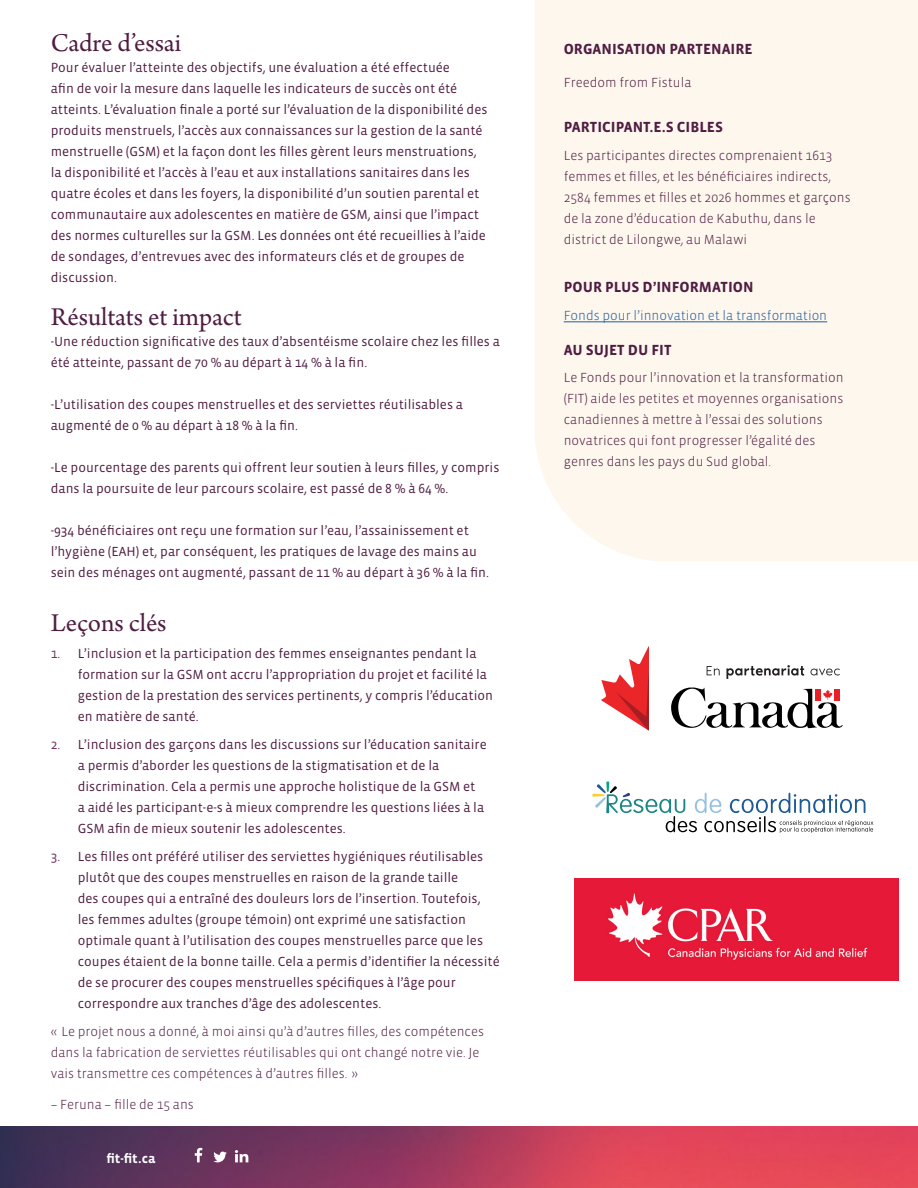
<style>
.page{position:relative;width:918px;height:1188px;background:#fff}
.page>*{position:absolute;margin:0;border:0;box-sizing:border-box;transform-origin:0 0}
.t1{font:27px "Arno Pro";letter-spacing:-.005em;color:#501d42}
.t2{font:700 15px "Vista Sans OTCE";color:#501d42}
.t3{font:13.5px/21px "Vista Sans OTCE";color:#501d42}
.t4{font:300 13.5px/21px "Vista Sans OTCE";color:#501d42}
.t5{font:300 13.5px "Vista Sans OTCE";color:#215e9e}
.t6{font:700 13.5px "Vista Sans OTCE";color:#fff}
.s1{color:#71335f}
</style>
<div class="page">
<div style="left:535px;top:0;width:383px;height:562px;background:#fdf7ee"></div>
<hr style="left:564px;top:322px;width:263px;height:1px;background:#215e9e">
<svg style="left:592px;top:781px;width:281px;height:52px"></svg>
<svg style="left:601px;top:646px;width:48px;height:84px"></svg>
<svg style="left:671px;top:665px;width:172px;height:64px"></svg>
<img style="left:575px;top:879px;width:324px;height:102px">
<img style="left:0;top:1126px;width:918px;height:62px">
<svg style="left:213px;top:1152px;width:14px;height:10px"></svg>
<svg style="left:195px;top:1148px;width:7px;height:14px"></svg>
<svg style="left:235px;top:1150px;width:13px;height:12px"></svg>
<h1 class="t1" style="left:51px;top:27px;width:132px">Cadre d’essai</h1>
<p class="t3" style="left:51px;top:57px;width:438px">Pour évaluer l’atteinte des objectifs, une évaluation a été effectuée<br>afin de voir la mesure dans laquelle les indicateurs de succès ont été atteints. L’évaluation finale a porté sur l’évaluation de la disponibilité des produits menstruels, l’accès aux connaissances sur la gestion de la santé menstruelle (GSM) et la façon dont les filles gèrent leurs menstruations, la disponibilité et l’accès à l’eau et aux installations sanitaires dans les quatre écoles et dans les foyers, la disponibilité d’un soutien parental et communautaire aux adolescentes en matière de GSM, ainsi que l’impact des normes culturelles sur la GSM. Les données ont été recueillies à l’aide de sondages, d’entrevues avec des informateurs clés et de groupes de discussion.</p>
<h1 class="t1" style="left:51px;top:301px;width:193px">Résultats et impact</h1>
<p class="t3" style="left:51px;top:330px;width:451px">-Une réduction significative des taux d’absentéisme scolaire chez les filles a été atteinte, passant de 70 % au départ à 14 % à la fin.</p>
<p class="t3" style="left:51px;top:393px;width:414px">-L’utilisation des coupes menstruelles et des serviettes réutilisables a augmenté de 0 % au départ à 18 % à la fin.</p>
<p class="t3" style="left:51px;top:456px;width:450px">-Le pourcentage des parents qui offrent leur soutien à leurs filles, y compris dans la poursuite de leur parcours scolaire, est passé de 8 % à 64 %.</p>
<p class="t3" style="left:51px;top:519px;width:440px">-934 bénéficiaires ont reçu une formation sur l’eau, l’assainissement et l’hygiène (EAH) et, par conséquent, les pratiques de lavage des mains au sein des ménages ont augmenté, passant de 11 % au départ à 36 % à la fin.</p>
<h1 class="t1" style="left:51px;top:607px;width:117px">Leçons clés</h1>
<p class="t3" style="left:78px;top:643px;width:417px;text-indent:-27px"><span class="s1">1.</span> L’inclusion et la participation des femmes enseignantes pendant la formation sur la GSM ont accru l’appropriation du projet et facilité la gestion de la prestation des services pertinents, y compris l’éducation en matière de santé.</p>
<p class="t3" style="left:78px;top:734px;width:411px;text-indent:-27px"><span class="s1">2.</span> L’inclusion des garçons dans les discussions sur l’éducation sanitaire a permis d’aborder les questions de la stigmatisation et de la discrimination. Cela a permis une approche holistique de la GSM et<br>a aidé les participant-e-s à mieux comprendre les questions liées à la GSM afin de mieux soutenir les adolescentes.</p>
<p class="t3" style="left:78px;top:846px;width:423px;text-indent:-27px"><span class="s1">3.</span> Les filles ont préféré utiliser des serviettes hygiéniques réutilisables plutôt que des coupes menstruelles en raison de la grande taille<br>des coupes qui a entraîné des douleurs lors de l’insertion. Toutefois, les femmes adultes (groupe témoin) ont exprimé une satisfaction optimale quant à l’utilisation des coupes menstruelles parce que les coupes étaient de la bonne taille. Cela a permis d’identifier la nécessité de se procurer des coupes menstruelles spécifiques à l’âge pour correspondre aux tranches d’âge des adolescentes.</p>
<p class="t4" style="left:51px;top:1021px;width:435px">« Le projet nous a donné, à moi ainsi qu’à d’autres filles, des compétences dans la fabrication de serviettes réutilisables qui ont changé notre vie. Je vais transmettre ces compétences à d’autres filles. »</p>
<p class="t4" style="left:51px;top:1094px;width:145px">– Feruna – fille de 15 ans</p>
<p class="t6" style="left:106px;top:1151px;width:51px">fit-fit.ca</p>
<p class="t2" style="left:564px;top:40px;width:190px">ORGANISATION PARTENAIRE</p>
<p class="t4" style="left:564px;top:72px;width:129px">Freedom from Fistula</p>
<p class="t2" style="left:564px;top:118px;width:161px">PARTICIPANT.E.S CIBLES</p>
<p class="t4" style="left:564px;top:144px;width:289px">Les participantes directes comprenaient 1613 femmes et filles, et les bénéficiaires indirects, 2584 femmes et filles et 2026 hommes et garçons de la zone d’éducation de Kabuthu, dans le district de Lilongwe, au Malawi</p>
<p class="t2" style="left:564px;top:279px;width:191px">POUR PLUS D’INFORMATION</p>
<p class="t5" style="left:564px;top:308px;width:265px">Fonds pour l’innovation et la transformation</p>
<p class="t2" style="left:564px;top:341px;width:109px">AU SUJET DU FIT</p>
<p class="t4" style="left:564px;top:367px;width:281px">Le Fonds pour l’innovation et la transformation (FIT) aide les petites et moyennes organisations canadiennes à mettre à l’essai des solutions novatrices qui font progresser l’égalité des genres dans les pays du Sud global.</p>
</div>
